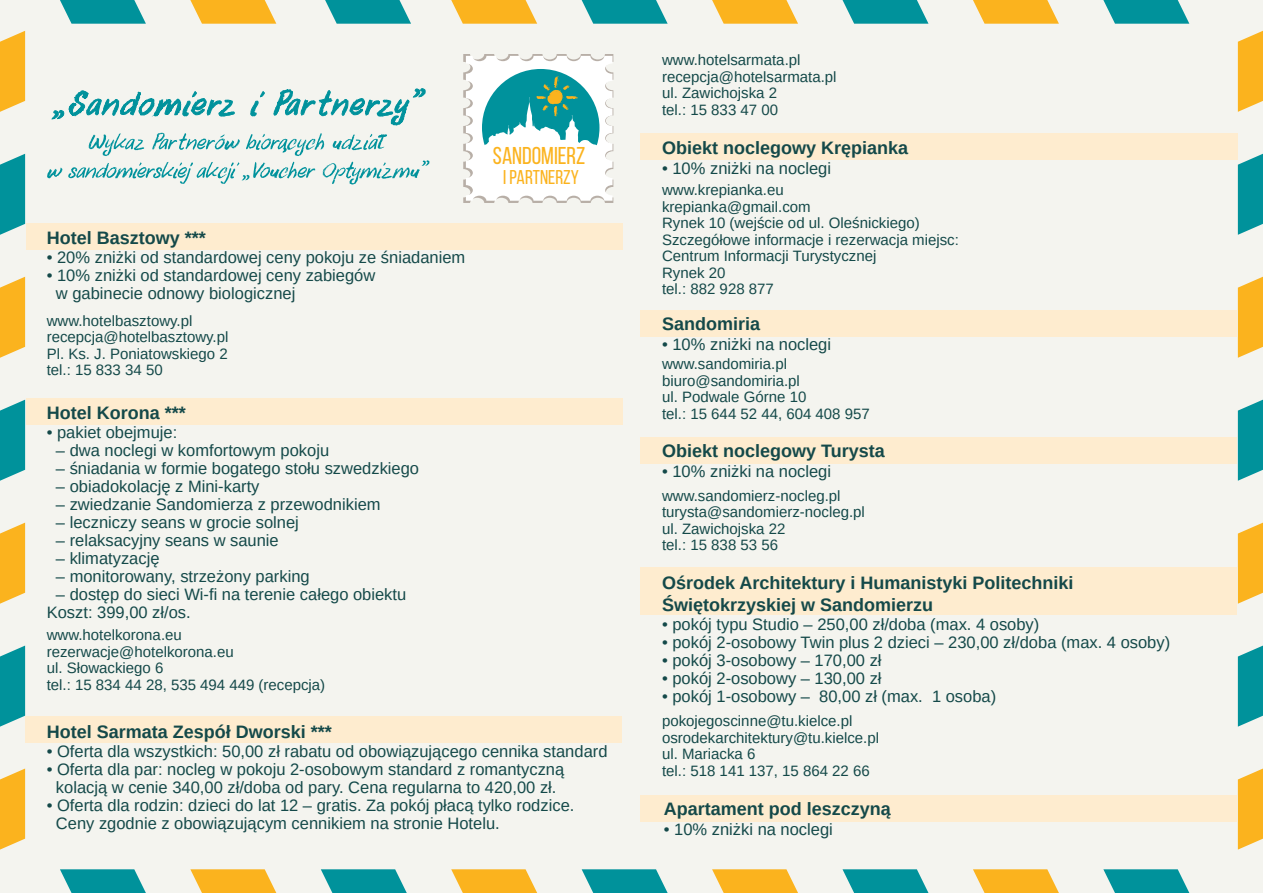
<style>
.page{position:relative;width:1263px;height:893px;background:#f4f4ef}
.page>*{position:absolute;margin:0;border:0;box-sizing:border-box;transform-origin:0 0}
.t1{font:24.3px "Bebas Neue";color:#fbb31e}
.t2{font:19.95px "Bebas Neue";color:#fbb31e}
.t3{font:700 18px "Arimo";color:#144949}
.t4{font:16.5px "Arimo";color:#144949}
.t5{font:15px "Arimo";color:#144949}
</style>
<div class="page">
<svg style="left:1238px;top:768px;width:25px;height:82px;background:#f9bc3c"></svg>
<svg style="left:1238px;top:646px;width:25px;height:81px;background:#209fa6"></svg>
<svg style="left:1238px;top:523px;width:25px;height:81px;background:#fabb3a"></svg>
<svg style="left:1238px;top:400px;width:25px;height:81px;background:#209fa6"></svg>
<svg style="left:1238px;top:277px;width:25px;height:81px;background:#fabb3a"></svg>
<svg style="left:1238px;top:154px;width:25px;height:81px;background:#209fa6"></svg>
<svg style="left:1238px;top:31px;width:25px;height:81px;background:#fabb3a"></svg>
<svg style="left:0;top:768px;width:25px;height:82px;background:#f9bc3c"></svg>
<svg style="left:0;top:646px;width:25px;height:81px;background:#209fa6"></svg>
<svg style="left:0;top:523px;width:25px;height:81px;background:#fabb3a"></svg>
<svg style="left:0;top:400px;width:25px;height:81px;background:#209fa6"></svg>
<svg style="left:0;top:277px;width:25px;height:81px;background:#fabb3a"></svg>
<svg style="left:0;top:154px;width:25px;height:81px;background:#209fa6"></svg>
<svg style="left:0;top:31px;width:25px;height:81px;background:#fabb3a"></svg>
<svg style="left:1103px;top:0;width:86px;height:24px;background:#23a0a7"></svg>
<svg style="left:973px;top:0;width:86px;height:24px;background:#f9bc3c"></svg>
<svg style="left:842px;top:0;width:86px;height:24px;background:#23a0a7"></svg>
<svg style="left:712px;top:0;width:86px;height:24px;background:#f9bc3c"></svg>
<svg style="left:582px;top:0;width:86px;height:24px;background:#23a0a7"></svg>
<svg style="left:451px;top:0;width:86px;height:24px;background:#f9bc3c"></svg>
<svg style="left:325px;top:0;width:86px;height:24px;background:#23a0a7"></svg>
<svg style="left:190px;top:0;width:86px;height:24px;background:#f9bc3c"></svg>
<svg style="left:60px;top:0;width:86px;height:24px;background:#23a0a7"></svg>
<svg style="left:1103px;top:869px;width:86px;height:24px;background:#23a0a7"></svg>
<svg style="left:973px;top:869px;width:86px;height:24px;background:#f9bc3c"></svg>
<svg style="left:842px;top:869px;width:86px;height:24px;background:#23a0a7"></svg>
<svg style="left:712px;top:869px;width:86px;height:24px;background:#f9bc3c"></svg>
<svg style="left:582px;top:869px;width:86px;height:24px;background:#23a0a7"></svg>
<svg style="left:451px;top:869px;width:86px;height:24px;background:#f9bc3c"></svg>
<svg style="left:321px;top:869px;width:86px;height:24px;background:#23a0a7"></svg>
<svg style="left:190px;top:869px;width:86px;height:24px;background:#f9bc3c"></svg>
<svg style="left:60px;top:869px;width:86px;height:24px;background:#23a0a7"></svg>
<div style="left:26px;top:223px;width:596px;height:26px;background:#feeccf"></div>
<div style="left:26px;top:398px;width:596px;height:27px;background:#feeccf"></div>
<div style="left:26px;top:716px;width:596px;height:26px;background:#feeccf"></div>
<div style="left:640px;top:133px;width:598px;height:27px;background:#feeccf"></div>
<div style="left:640px;top:310px;width:597px;height:27px;background:#feeccf"></div>
<div style="left:640px;top:437px;width:597px;height:27px;background:#feeccf"></div>
<div style="left:640px;top:567px;width:597px;height:48px;background:#feeccf"></div>
<div style="left:640px;top:795px;width:597px;height:27px;background:#feeccf"></div>
<svg style="left:463px;top:54px;width:150px;height:149px"></svg>
<svg style="left:47px;top:88px;width:382px;height:97px"></svg>
<p class="t3" style="left:47px;top:225px;width:161px">Hotel Basztowy ***</p>
<p class="t4" style="left:47px;top:247px;width:420px">• 20% zniżki od standardowej ceny pokoju ze śniadaniem</p>
<p class="t4" style="left:47px;top:265px;width:330px">• 10% zniżki od standardowej ceny zabiegów</p>
<p class="t4" style="left:56px;top:283px;width:241px">w gabinecie odnowy biologicznej</p>
<p class="t5" style="left:47px;top:311px;width:147px">www.hotelbasztowy.pl</p>
<p class="t5" style="left:47px;top:327px;width:183px">recepcja@hotelbasztowy.pl</p>
<p class="t5" style="left:47px;top:344px;width:182px">Pl. Ks. J. Poniatowskiego 2</p>
<p class="t5" style="left:47px;top:360px;width:117px">tel.: 15 833 34 50</p>
<p class="t3" style="left:47px;top:400px;width:141px">Hotel Korona ***</p>
<p class="t4" style="left:47px;top:422px;width:132px">• pakiet obejmuje:</p>
<p class="t4" style="left:56px;top:440px;width:275px">– dwa noclegi w komfortowym pokoju</p>
<p class="t4" style="left:56px;top:458px;width:365px">– śniadania w formie bogatego stołu szwedzkiego</p>
<p class="t4" style="left:56px;top:476px;width:205px">– obiadokolację z Mini-karty</p>
<p class="t4" style="left:56px;top:494px;width:326px">– zwiedzanie Sandomierza z przewodnikiem</p>
<p class="t4" style="left:56px;top:512px;width:244px">– leczniczy seans w grocie solnej</p>
<p class="t4" style="left:56px;top:530px;width:224px">– relaksacyjny seans w saunie</p>
<p class="t4" style="left:56px;top:548px;width:105px">– klimatyzację</p>
<p class="t4" style="left:56px;top:566px;width:255px">– monitorowany, strzeżony parking</p>
<p class="t4" style="left:56px;top:584px;width:352px">– dostęp do sieci Wi-fi na terenie całego obiektu</p>
<p class="t4" style="left:47px;top:602px;width:145px">Koszt: 399,00 zł/os.</p>
<p class="t5" style="left:47px;top:625px;width:137px">www.hotelkorona.eu</p>
<p class="t5" style="left:47px;top:642px;width:188px">rezerwacje@hotelkorona.eu</p>
<p class="t5" style="left:47px;top:658px;width:118px">ul. Słowackiego 6</p>
<p class="t5" style="left:47px;top:675px;width:280px">tel.: 15 834 44 28, 535 494 449 (recepcja)</p>
<h1 class="t1" style="left:493px;top:142px;width:94px">SANDOMIERZ</h1>
<p class="t2" style="left:503px;top:166px;width:77px">I PARTNERZY</p>
<p class="t3" style="left:47px;top:719px;width:287px">Hotel Sarmata Zespół Dworski ***</p>
<p class="t4" style="left:47px;top:741px;width:562px">• Oferta dla wszystkich: 50,00 zł rabatu od obowiązującego cennika standard</p>
<p class="t4" style="left:47px;top:759px;width:519px">• Oferta dla par: nocleg w pokoju 2-osobowym standard z romantyczną</p>
<p class="t4" style="left:56px;top:777px;width:502px">kolacją w cenie 340,00 zł/doba od pary. Cena regularna to 420,00 zł.</p>
<p class="t4" style="left:47px;top:795px;width:529px">• Oferta dla rodzin: dzieci do lat 12 – gratis. Za pokój płacą tylko rodzice.</p>
<p class="t4" style="left:56px;top:813px;width:445px">Ceny zgodnie z obowiązującym cennikiem na stronie Hotelu.</p>
<p class="t5" style="left:662px;top:50px;width:140px">www.hotelsarmata.pl</p>
<p class="t5" style="left:662px;top:67px;width:176px">recepcja@hotelsarmata.pl</p>
<p class="t5" style="left:662px;top:83px;width:117px">ul. Zawichojska 2</p>
<p class="t5" style="left:662px;top:100px;width:117px">tel.: 15 833 47 00</p>
<p class="t3" style="left:662px;top:135px;width:248px">Obiekt noclegowy Krępianka</p>
<p class="t4" style="left:662px;top:157px;width:171px">• 10% zniżki na noclegi</p>
<p class="t5" style="left:662px;top:180px;width:123px">www.krepianka.eu</p>
<p class="t5" style="left:662px;top:197px;width:150px">krepianka@gmail.com</p>
<p class="t5" style="left:662px;top:213px;width:259px">Rynek 10 (wejście od ul. Oleśnickiego)</p>
<p class="t5" style="left:662px;top:230px;width:298px">Szczegółowe informacje i rezerwacja miejsc:</p>
<p class="t5" style="left:662px;top:246px;width:216px">Centrum Informacji Turystycznej</p>
<p class="t5" style="left:662px;top:263px;width:65px">Rynek 20</p>
<p class="t5" style="left:662px;top:279px;width:113px">tel.: 882 928 877</p>
<p class="t3" style="left:662px;top:312px;width:100px">Sandomiria</p>
<p class="t4" style="left:662px;top:334px;width:171px">• 10% zniżki na noclegi</p>
<p class="t5" style="left:662px;top:355px;width:127px">www.sandomiria.pl</p>
<p class="t5" style="left:662px;top:371px;width:139px">biuro@sandomiria.pl</p>
<p class="t5" style="left:662px;top:388px;width:146px">ul. Podwale Górne 10</p>
<p class="t5" style="left:662px;top:404px;width:209px">tel.: 15 644 52 44, 604 408 957</p>
<p class="t3" style="left:662px;top:439px;width:224px">Obiekt noclegowy Turysta</p>
<p class="t4" style="left:662px;top:461px;width:171px">• 10% zniżki na noclegi</p>
<p class="t5" style="left:662px;top:486px;width:180px">www.sandomierz-nocleg.pl</p>
<p class="t5" style="left:662px;top:502px;width:204px">turysta@sandomierz-nocleg.pl</p>
<p class="t5" style="left:662px;top:519px;width:125px">ul. Zawichojska 22</p>
<p class="t5" style="left:662px;top:535px;width:117px">tel.: 15 838 53 56</p>
<p class="t3" style="left:662px;top:570px;width:413px">Ośrodek Architektury i Humanistyki Politechniki</p>
<p class="t3" style="left:662px;top:592px;width:273px">Świętokrzyskiej w Sandomierzu</p>
<p class="t4" style="left:662px;top:614px;width:379px">• pokój typu Studio – 250,00 zł/doba (max. 4 osoby)</p>
<p class="t4" style="left:662px;top:632px;width:510px">• pokój 2-osobowy Twin plus 2 dzieci – 230,00 zł/doba (max. 4 osoby)</p>
<p class="t4" style="left:662px;top:650px;width:221px">• pokój 3-osobowy – 170,00 zł</p>
<p class="t4" style="left:662px;top:668px;width:221px">• pokój 2-osobowy – 130,00 zł</p>
<p class="t4" style="left:662px;top:686px;width:336px">• pokój 1-osobowy – 80,00 zł (max. 1 osoba)</p>
<p class="t5" style="left:662px;top:712px;width:192px">pokojegoscinne@tu.kielce.pl</p>
<p class="t5" style="left:662px;top:728px;width:218px">osrodekarchitektury@tu.kielce.pl</p>
<p class="t5" style="left:662px;top:745px;width:95px">ul. Mariacka 6</p>
<p class="t5" style="left:662px;top:761px;width:209px">tel.: 518 141 137, 15 864 22 66</p>
<p class="t3" style="left:664px;top:797px;width:229px">Apartament pod leszczyną</p>
<p class="t4" style="left:664px;top:819px;width:171px">• 10% zniżki na noclegi</p>
</div>
